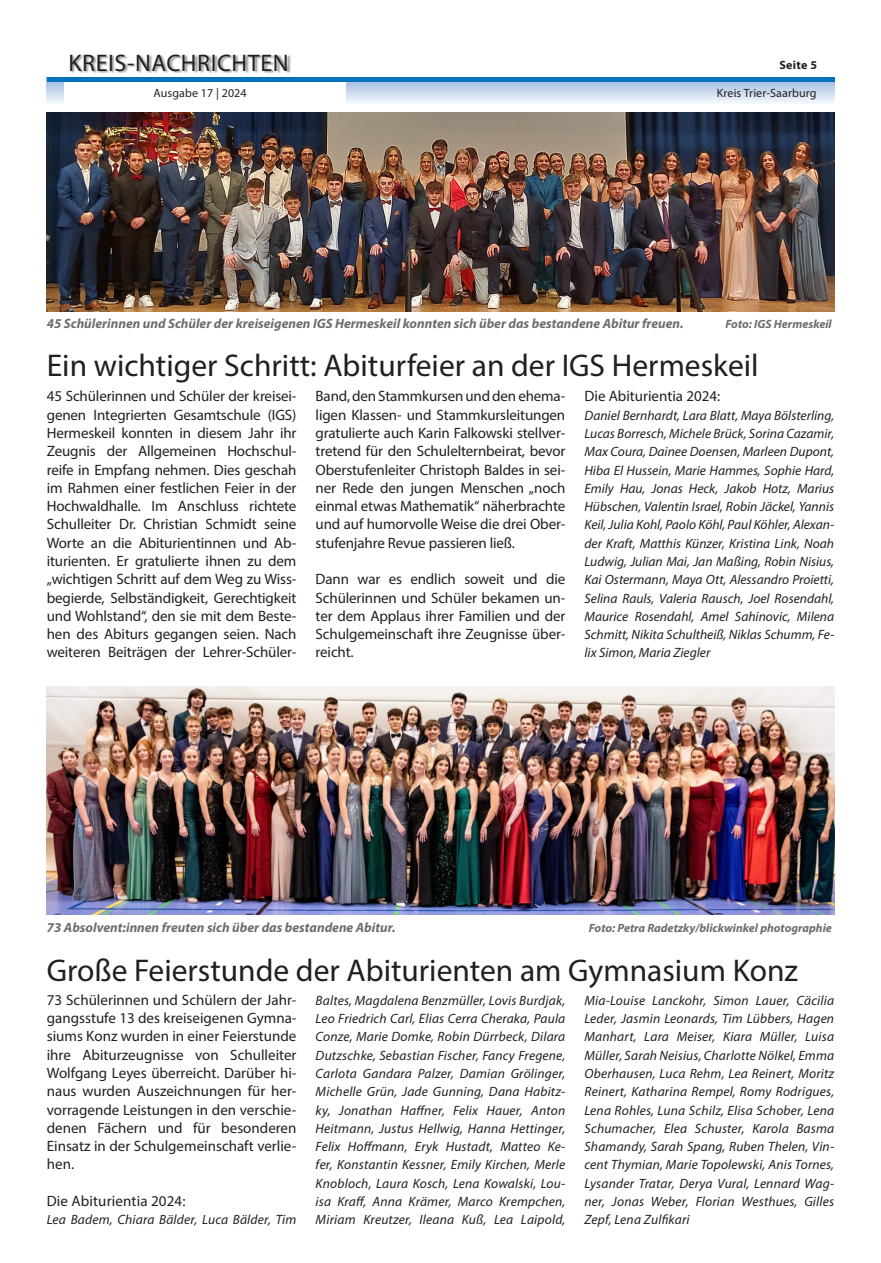
<style>
.page{position:relative;width:881px;height:1263px;background:#fff}
.page>*{position:absolute;margin:0;border:0;box-sizing:border-box;transform-origin:0 0}
.Headline{font:31.5px "Myriad Pro";color:#231f20}
.t1{font:24px "Myriad Pro";letter-spacing:.025em;color:#231f20}
.Fließtext{font:15px/18.3px "Myriad Pro";letter-spacing:-.01em;color:#231f20;text-align:justify}
.Fließtext-2{font:15px "Myriad Pro";letter-spacing:.01em;color:#231f20}
.Fließtext-3{font:italic 13.5px/18.3px "Myriad Pro";letter-spacing:.015em;color:#231f20;text-align:justify}
.Bilduntertitel{font:italic 700 13.5px "Myriad Pro";color:#6c6d70}
.Bilduntertitel-2{font:italic 700 12px "Myriad Pro";color:#6c6d70}
.t2{font:12px "Myriad Pro";letter-spacing:.01em;color:#231f20}
.t3{font:700 12px "Myriad Pro";letter-spacing:.025em;color:#231f20}
</style>
<div class="page">
<svg style="left:47px;top:82px;width:786px;height:21px;background:#cedbef"></svg>
<div style="left:64px;top:0;width:281px;height:113px;background:#fff"></div>
<div style="left:71px;top:54px;width:220px;height:20px;background:#231f20;opacity:.5"></div>
<hr style="left:47px;top:78px;width:786px;height:4px;background:#0072bc">
<img style="left:47px;top:112px;width:786px;height:199px">
<img style="left:47px;top:687px;width:786px;height:227px">
<h2 class="t1" style="left:68px;top:48px;width:221px">KREIS-NACHRICHTEN</h2>
<p class="t2" style="left:153px;top:86px;width:95px">Ausgabe 17 | 2024</p>
<p class="t3" style="left:779px;top:57px;width:39px">Seite 5</p>
<p class="t2" style="left:716px;top:86px;width:101px">Kreis Trier-Saarburg</p>
<p class="Bilduntertitel" style="left:47px;top:315px;width:638px">45 Schülerinnen und Schüler der kreiseigenen IGS Hermeskeil konnten sich über das bestandene Abitur freuen.</p>
<p class="Bilduntertitel-2" style="left:725px;top:316px;width:108px">Foto: IGS Hermeskeil</p>
<p class="Headline" style="left:47px;top:345px;width:713px">Ein wichtiger Schritt: Abiturfeier an der IGS Hermeskeil</p>
<p class="Fließtext" style="left:47px;top:387px;width:251px">45 Schülerinnen und Schüler der kreisei&shy;genen Integrierten Gesamtschule (IGS)<br>Hermeskeil konnten in diesem Jahr ihr Zeugnis der Allgemeinen Hochschul&shy;reife in Empfang nehmen. Dies geschah im Rahmen einer festlichen Feier in der Hochwaldhalle. Im Anschluss richtete Schulleiter Dr. Christian Schmidt seine Worte an die Abiturientinnen und Ab&shy;iturienten. Er gratulierte ihnen zu dem „wichtigen Schritt auf dem Weg zu Wiss&shy;begierde, Selbständigkeit, Gerechtigkeit und Wohlstand“, den sie mit dem Beste&shy;hen des Abiturs gegangen seien. Nach weiteren Beiträgen der Lehrer-Schüler-</p>
<p class="Fließtext" style="left:315px;top:387px;width:251px">Band, den Stammkursen und den ehema&shy;ligen Klassen- und Stammkursleitungen gratulierte auch Karin Falkowski stellver&shy;tretend für den Schulelternbeirat, bevor Oberstufenleiter Christoph Baldes in sei&shy;ner Rede den jungen Menschen „noch einmal etwas Mathematik“ näherbrachte und auf humorvolle Weise die drei Ober&shy;stufenjahre Revue passieren ließ.</p>
<p class="Fließtext" style="left:584px;top:387px;width:137px">Die Abiturientia 2024:</p>
<p class="Fließtext-3" style="left:584px;top:406px;width:251px">Daniel Bernhardt, Lara Blatt, Maya Bölsterling, Lucas Borresch, Michele Brück, Sorina Cazamir, Max Coura, Dainee Doensen, Marleen Dupont, Hiba El Hussein, Marie Hammes, Sophie Hard, Emily Hau, Jonas Heck, Jakob Hotz, Marius Hübschen, Valentin Israel, Robin Jäckel, Yannis Keil, Julia Kohl, Paolo Köhl, Paul Köhler, Alexan&shy;der Kraft, Matthis Künzer, Kristina Link, Noah Ludwig, Julian Mai, Jan Maßing, Robin Nisius, Kai Ostermann, Maya Ott, Alessandro Proietti, Selina Rauls, Valeria Rausch, Joel Rosendahl, Maurice Rosendahl, Amel Sahinovic, Milena Schmitt, Nikita Schultheiß, Niklas Schumm, Fe&shy;lix Simon, Maria Ziegler</p>
<p class="Fließtext" style="left:315px;top:570px;width:251px">Dann war es endlich soweit und die Schülerinnen und Schüler bekamen un&shy;ter dem Applaus ihrer Familien und der Schulgemeinschaft ihre Zeugnisse über&shy;reicht.</p>
<p class="Bilduntertitel" style="left:47px;top:918px;width:350px">73 Absolvent:innen freuten sich über das bestandene Abitur.</p>
<p class="Bilduntertitel-2" style="left:588px;top:920px;width:244px">Foto: Petra Radetzky/blickwinkel photographie</p>
<p class="Headline" style="left:47px;top:951px;width:752px">Große Feierstunde der Abiturienten am Gymnasium Konz</p>
<p class="Fließtext" style="left:47px;top:990px;width:251px">73 Schülerinnen und Schülern der Jahr&shy;gangsstufe 13 des kreiseigenen Gymna&shy;siums Konz wurden in einer Feierstunde ihre Abiturzeugnisse von Schulleiter Wolfgang Leyes überreicht. Darüber hi&shy;naus wurden Auszeichnungen für her&shy;vorragende Leistungen in den verschie&shy;denen Fächern und für besonderen Einsatz in der Schulgemeinschaft verlie&shy;hen.</p>
<p class="Fließtext-2" style="left:47px;top:1192px;width:140px">Die Abiturientia 2024:</p>
<p class="Fließtext-3" style="left:47px;top:1210px;width:251px">Lea Badem, Chiara Bälder, Luca Bälder, Tim</p>
<p class="Fließtext-3" style="left:315px;top:991px;width:251px">Baltes, Magdalena Benzmüller, Lovis Burdjak, Leo Friedrich Carl, Elias Cerra Cheraka, Paula Conze, Marie Domke, Robin Dürrbeck, Dilara Dutzschke, Sebastian Fischer, Fancy Fregene, Carlota Gandara Palzer, Damian Grölinger, Michelle Grün, Jade Gunning, Dana Habitz&shy;ky, Jonathan Haffner, Felix Hauer, Anton Heitmann, Justus Hellwig, Hanna Hettinger, Felix Hoffmann, Eryk Hustadt, Matteo Ke&shy;fer, Konstantin Kessner, Emily Kirchen, Merle Knobloch, Laura Kosch, Lena Kowalski, Lou&shy;isa Kraff, Anna Krämer, Marco Krempchen, Miriam Kreutzer, Ileana Kuß, Lea Laipold,</p>
<p class="Fließtext-3" style="left:584px;top:991px;width:251px">Mia-Louise Lanckohr, Simon Lauer, Cäcilia Leder, Jasmin Leonards, Tim Lübbers, Hagen Manhart, Lara Meiser, Kiara Müller, Luisa Müller, Sarah Neisius, Charlotte Nölkel, Emma Oberhausen, Luca Rehm, Lea Reinert, Moritz Reinert, Katharina Rempel, Romy Rodrigues, Lena Rohles, Luna Schilz, Elisa Schober, Lena Schumacher, Elea Schuster, Karola Basma Shamandy, Sarah Spang, Ruben Thelen, Vin&shy;cent Thymian, Marie Topolewski, Anis Tornes, Lysander Tratar, Derya Vural, Lennard Wag&shy;ner, Jonas Weber, Florian Westhues, Gilles Zepf, Lena Zulfikari</p>
</div>
